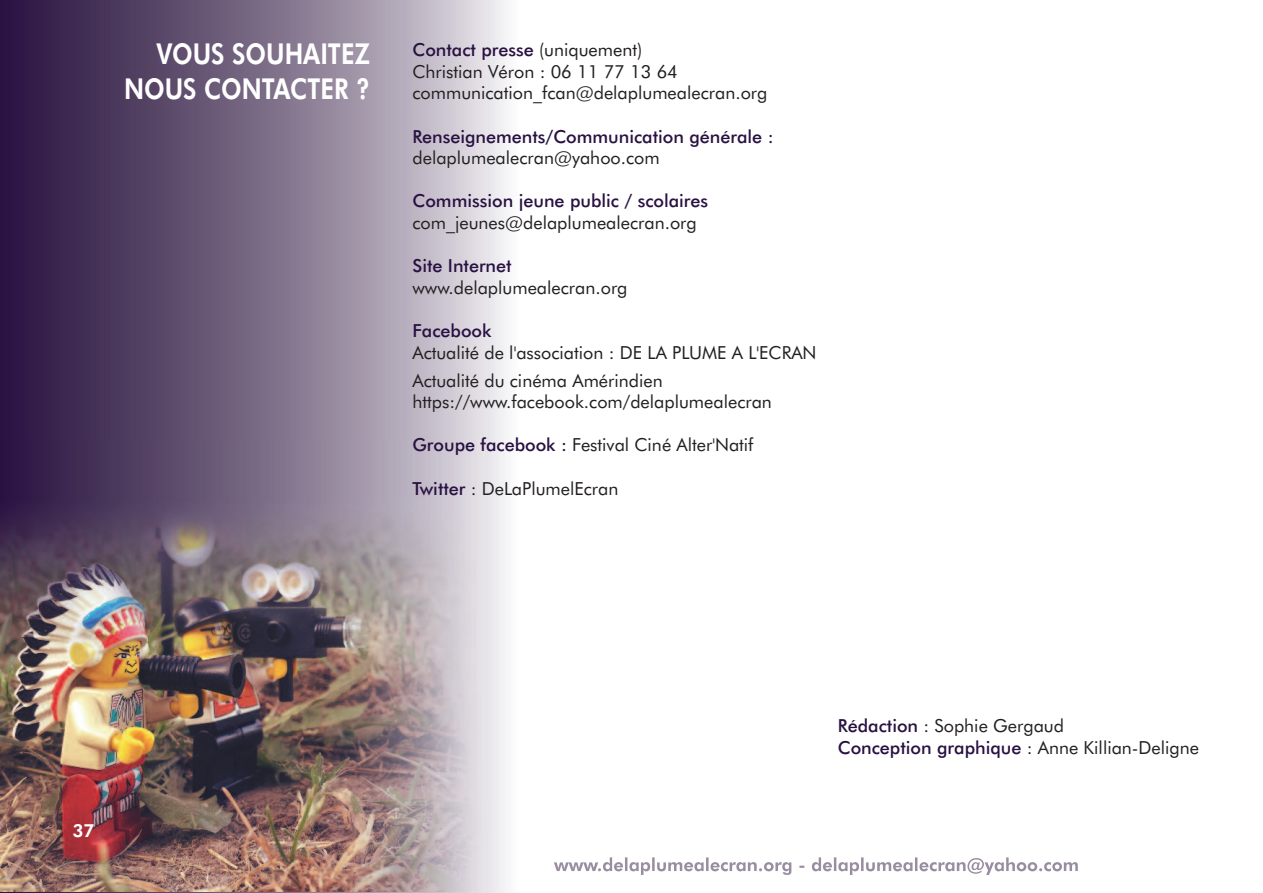
<style>
.page{position:relative;width:1263px;height:893px;background:#fff}
.page>*{position:absolute;margin:0;border:0;box-sizing:border-box;transform-origin:0 0}
.t1{font:800 28.8px/34.5px "Futura BT";color:#fff;text-align:right;scale:.83 1}
.t2{font:18px/21.6px "Futura BT";color:#231f20}
.t3{font:500 18px "Futura BT";color:#291142}
.t4{font:800 18px "Futura BT";color:#fff}
.s1{font-weight:500;color:#291142}
</style>
<div class="page">
<img style="left:0;top:0;width:507px;height:893px">
<img style="left:0;top:441px;width:507px;height:450px">
<svg style="left:593px;top:857px;width:126px;height:18px"></svg>
<img style="left:554px;top:862px;width:39px;height:9px">
<h1 class="t1" style="left:124px;top:39px;width:298px">VOUS SOUHAITEZ<br>NOUS CONTACTER ?</h1>
<p class="t2" style="left:412px;top:40px;width:356px"><span class="s1">Contact presse</span> (uniquement)<br>Christian Véron : 06 11 77 13 64 communication_fcan@delaplumealecran.org</p>
<p class="t3" style="left:412px;top:129px;width:363px">Renseignements/Communication générale :</p>
<p class="t2" style="left:412px;top:148px;width:249px">delaplumealecran@yahoo.com</p>
<p class="t3" style="left:412px;top:194px;width:297px">Commission jeune public / scolaires</p>
<p class="t2" style="left:412px;top:213px;width:286px">com_jeunes@delaplumealecran.org</p>
<p class="t3" style="left:412px;top:259px;width:101px">Site Internet</p>
<p class="t2" style="left:412px;top:278px;width:217px">www.delaplumealecran.org</p>
<p class="t3" style="left:412px;top:323px;width:80px">Facebook</p>
<p class="t2" style="left:412px;top:340px;width:406px;line-height:28px">Actualité de l'association : DE LA PLUME A L'ECRAN<br>Actualité du cinéma Amérindien</p>
<p class="t2" style="left:412px;top:392px;width:361px">https://www.facebook.com/delaplumealecran</p>
<p class="t2" style="left:412px;top:436px;width:342px"><span class="s1">Groupe facebook :</span> Festival Ciné Alter'Natif</p>
<p class="t2" style="left:412px;top:479px;width:207px"><span class="s1">Twitter</span> : DeLaPlumelEcran</p>
<p class="t4" style="left:72px;top:823px;width:24px">37</p>
<p class="t2" style="left:838px;top:716px;width:363px"><span class="s1">Rédaction</span> : Sophie Gergaud<br><span class="s1">Conception graphique</span> : Anne Killian-Deligne</p>
</div>
